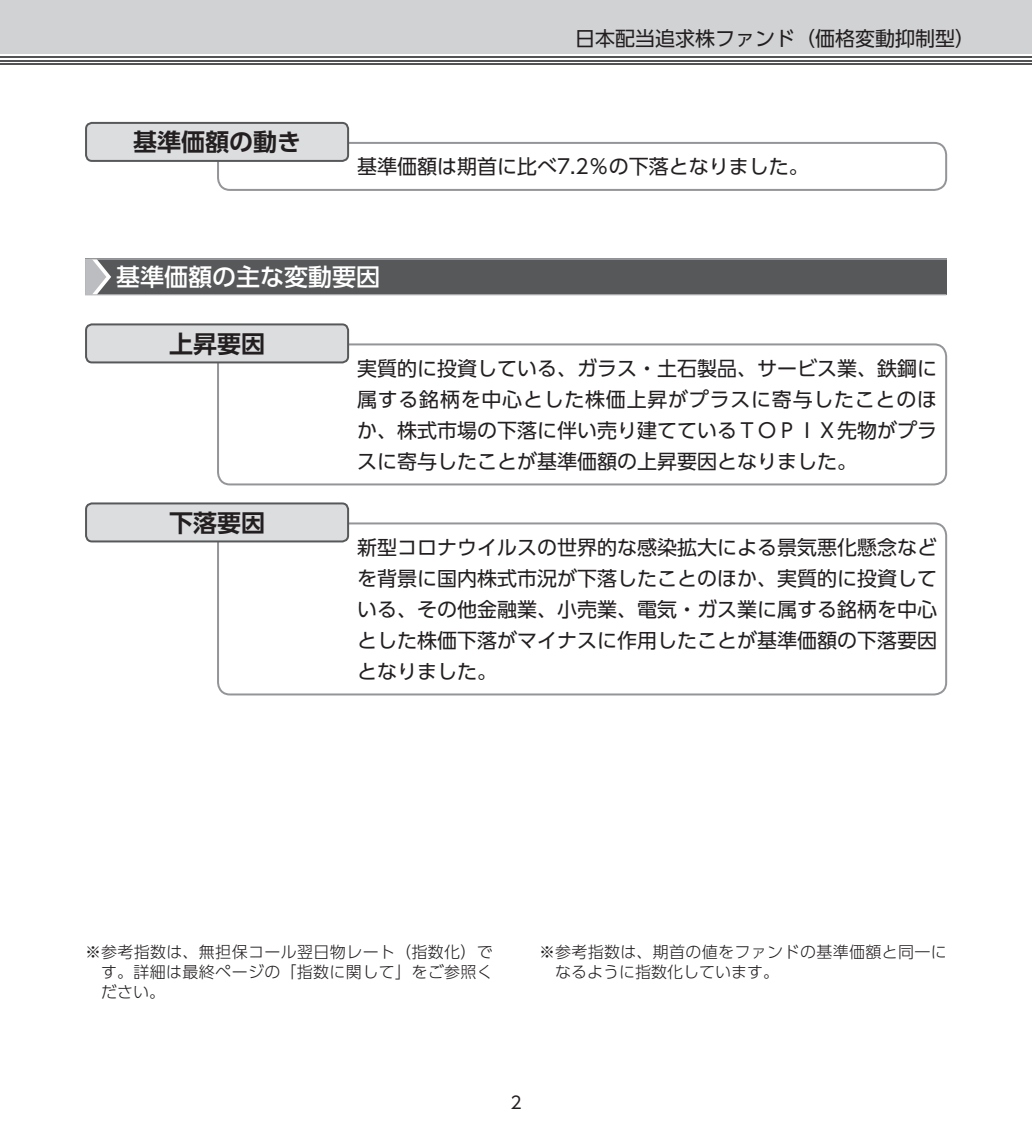
<style>
.page{position:relative;width:1032px;height:1134px;background:#fff}
.page>*{position:absolute;margin:0;border:0;box-sizing:border-box;transform-origin:0 0}
.t1{font:24px "UD Shin Go Pro De Bold 90 msp RKSJ H";color:#231f20}
.t2{font:24px "UD Shin Go Pro Medium 90 msp RKSJ H";color:#fff}
.t3{font:20px/31px "UD Shin Go Pro Regular 90 msp RKSJ H";color:#231f20;text-align:justify}
.t4{font:17px "UD Shin Go Pro Regular 90 msp RKSJ H";color:#231f20}
.t5{font:16px/20px "UD Shin Go Pro Light 90 msp RKSJ H";letter-spacing:.02em;color:#231f20;text-align:justify}
</style>
<div class="page">
<div style="left:0;top:0;width:1032px;height:54px;background:#d1d2d4"></div>
<hr style="left:0;top:63px;width:1032px;height:2px;background:#535355">
<hr style="left:0;top:60px;width:1032px;height:1px;background:#535355">
<hr style="left:0;top:56px;width:1032px;height:2px;background:#535355">
<div style="left:85px;top:259px;width:862px;height:36px;background:#57585a"></div>
<hr style="left:85px;top:294px;width:861px;height:1px;background:#bcbdc0">
<hr style="left:85px;top:258px;width:862px;height:2px;background:#bcbdc0">
<svg style="left:85px;top:259px;width:26px;height:36px"></svg>
<div style="left:217px;top:142px;width:730px;height:49px;border:2px solid #939598;border-radius:12px"></div>
<div style="left:86px;top:123px;width:262px;height:38px;background:#dcdddf;border-radius:6px"></div>
<div style="left:85px;top:122px;width:264px;height:40px;border:2px solid #57585a;border-radius:6px"></div>
<div style="left:217px;top:343px;width:730px;height:142px;border:2px solid #939598;border-radius:12px"></div>
<div style="left:86px;top:324px;width:262px;height:38px;background:#dcdddf;border-radius:6px"></div>
<div style="left:85px;top:323px;width:264px;height:40px;border:2px solid #57585a;border-radius:6px"></div>
<div style="left:217px;top:522px;width:730px;height:173px;border:2px solid #939598;border-radius:12px"></div>
<div style="left:86px;top:503px;width:262px;height:38px;background:#dcdddf;border-radius:6px"></div>
<div style="left:85px;top:502px;width:264px;height:40px;border:2px solid #57585a;border-radius:6px"></div>
<p class="t1" style="left:133px;top:133px;width:170px">基準価額の動き</p>
<p class="t3" style="left:575px;top:26px;width:401px">日本配当追求株ファンド（価格変動抑制型）</p>
<p class="t3" style="left:357px;top:154px;width:453px">基準価額は期首に比べ7.2％の下落となりました。</p>
<p class="t2" style="left:116px;top:268px;width:266px">基準価額の主な変動要因</p>
<p class="t1" style="left:169px;top:334px;width:98px">上昇要因</p>
<p class="t1" style="left:169px;top:513px;width:98px">下落要因</p>
<p class="t3" style="left:357px;top:355px;width:581px">実質的に投資している、ガラス・土石製品、サービス業、鉄鋼に属する銘柄を中心とした株価上昇がプラスに寄与したことのほか、株式市場の下落に伴い売り建てているＴＯＰＩＸ先物がプラスに寄与したことが基準価額の上昇要因となりました。</p>
<p class="t3" style="left:357px;top:534px;width:581px">新型コロナウイルスの世界的な感染拡大による景気悪化懸念などを背景に国内株式市況が下落したことのほか、実質的に投資している、その他金融業、小売業、電気・ガス業に属する銘柄を中心とした株価下落がマイナスに作用したことが基準価額の下落要因となりました。</p>
<p class="t5" style="left:101px;top:944px;width:393px;text-indent:-16px">※ 参考指数は、無担保コール翌日物レート（指数化）です。詳細は最終ページの「指数に関して」をご参照ください。</p>
<p class="t5" style="left:555px;top:944px;width:393px;text-indent:-16px">※ 参考指数は、期首の値をファンドの基準価額と同一になるように指数化しています。</p>
<p class="t4" style="left:510px;top:1096px;width:13px">2</p>
</div>
